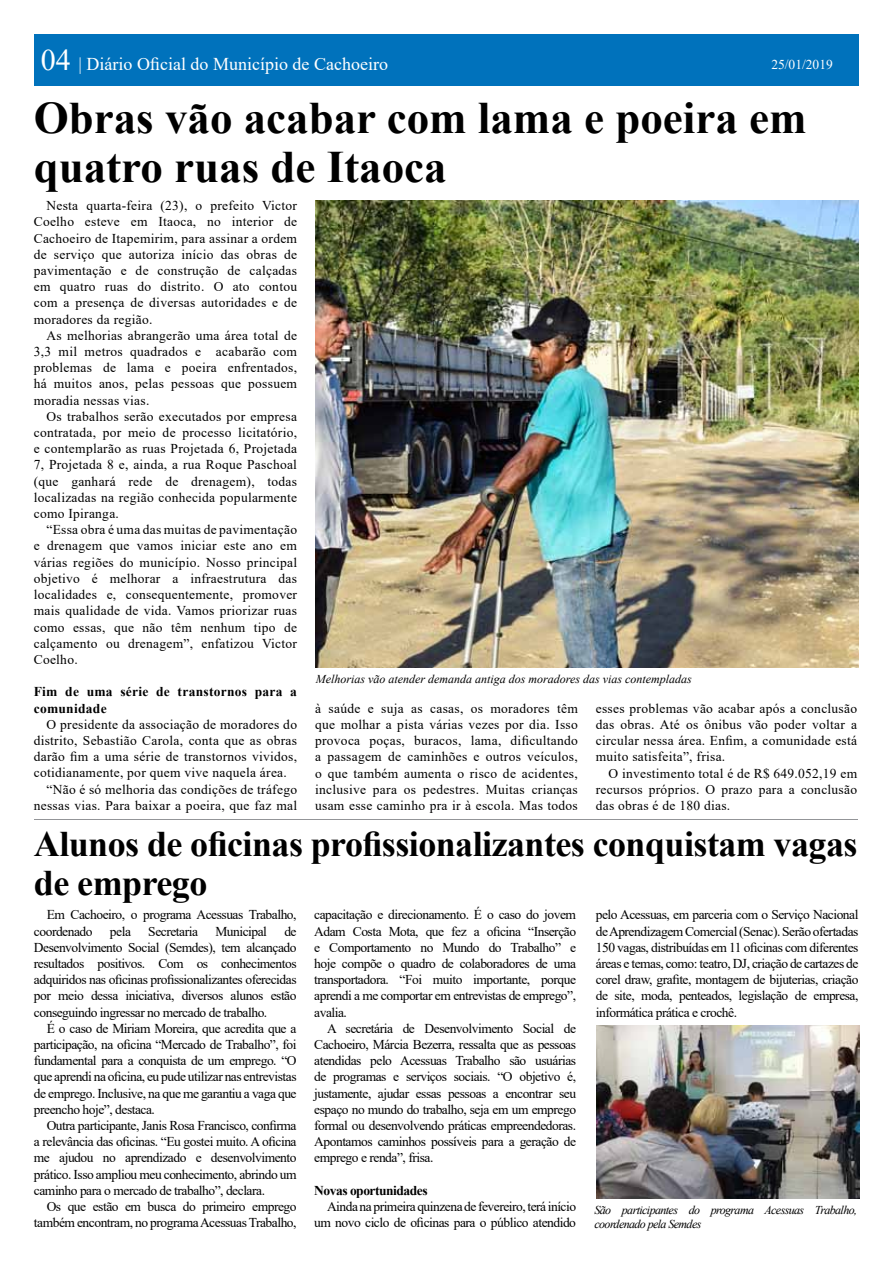
<style>
.page{position:relative;width:893px;height:1263px;background:#fff}
.page>*{position:absolute;margin:0;border:0;box-sizing:border-box;transform-origin:0 0}
.t1{font:700 45px/49.5px "Times New Roman";color:#000}
.t2{font:700 36px/39px "Times New Roman";letter-spacing:-.015em;color:#000}
.t3{font:18px "Times New Roman";color:#fff}
.t4{font:13.5px/16.2px "Times New Roman";letter-spacing:.02em;color:#000;text-align:justify}
.t5{font:13.5px/16.2px "Times New Roman";letter-spacing:-.035em;color:#000;text-align:right}
.t6{font:700 13.5px/16.2px "Times New Roman";letter-spacing:.02em;color:#000}
.t7{font:700 13.5px "Times New Roman";letter-spacing:-.035em;color:#000}
.t8{font:13.5px "Times New Roman";color:#fff}
.t9{font:italic 12px "Times New Roman";color:#000}
.t10{font:italic 12px/14.4px "Times New Roman";letter-spacing:-.045em;color:#000}
.s1{font-size:30px}
</style>
<div class="page">
<img style="left:315px;top:201px;width:543px;height:467px">
<div style="left:34px;top:34px;width:824px;height:52px;background:#0072bc"></div>
<hr style="left:34px;top:819px;width:823px;height:1px;background:#939598">
<img style="left:596px;top:1025px;width:263px;height:173px">
<h3 class="t3" style="left:41px;top:51px;width:349px"><span class="s1">04</span> | Diário Oficial do Município de Cachoeiro</h3>
<p class="t8" style="left:771px;top:54px;width:63px">25/01/2019</p>
<h1 class="t1" style="left:34px;top:91px;width:774px">Obras vão acabar com lama e poeira em quatro ruas de Itaoca</h1>
<p class="t4" style="left:34px;top:197px;width:265px;text-indent:13px">Nesta quarta-feira (23), o prefeito Victor Coelho esteve em Itaoca, no interior de Cachoeiro de Itapemirim, para assinar a ordem de serviço que autoriza início das obras de pavimentação e de construção de calçadas em quatro ruas do distrito. O ato contou com a presença de diversas autoridades e de moradores da região.</p>
<p class="t4" style="left:34px;top:327px;width:265px;text-indent:13px">As melhorias abrangerão uma área total de 3,3 mil metros quadrados e acabarão com problemas de lama e poeira enfrentados, há muitos anos, pelas pessoas que possuem moradia nessas vias.</p>
<p class="t4" style="left:34px;top:408px;width:265px;text-indent:13px">Os trabalhos serão executados por empresa contratada, por meio de processo licitatório, e contemplarão as ruas Projetada 6, Projetada 7, Projetada 8 e, ainda, a rua Roque Paschoal (que ganhará rede de drenagem), todas localizadas na região conhecida popularmente como Ipiranga.</p>
<p class="t4" style="left:34px;top:521px;width:265px;text-indent:13px">“Essa obra é uma das muitas de pavimentação e drenagem que vamos iniciar este ano em várias regiões do município. Nosso principal objetivo é melhorar a infraestrutura das localidades e, consequentemente, promover mais qualidade de vida. Vamos priorizar ruas como essas, que não têm nenhum tipo de calçamento ou drenagem”, enfatizou Victor Coelho.</p>
<p class="t6" style="left:34px;top:683px;width:265px">Fim de uma série de transtornos para a comunidade</p>
<p class="t4" style="left:46px;top:716px;width:252px">O presidente da associação de moradores do</p>
<p class="t4" style="left:34px;top:732px;width:265px">distrito, Sebastião Carola, conta que as obras</p>
<p class="t4" style="left:34px;top:748px;width:265px">darão fim a uma série de transtornos vividos,</p>
<p class="t4" style="left:34px;top:764px;width:255px">cotidianamente, por quem vive naquela área.</p>
<p class="t4" style="left:46px;top:780px;width:252px">“Não é só melhoria das condições de tráfego</p>
<p class="t4" style="left:34px;top:797px;width:265px">nessas vias. Para baixar a poeira, que faz mal</p>
<h2 class="t2" style="left:34px;top:824px;width:825px">Alunos de oficinas profissionalizantes conquistam vagas de emprego</h2>
<p class="t5" style="left:34px;top:906px;width:264px;text-align:left;text-indent:13px">Em Cachoeiro, o programa Acessuas Trabalho, coordenado</p>
<p class="t9" style="left:316px;top:671px;width:377px">Melhorias vão atender demanda antiga dos moradores das vias contempladas</p>
<p class="t4" style="left:315px;top:700px;width:264px">à saúde e suja as casas, os moradores têm que molhar a pista várias vezes por dia. Isso provoca poças, buracos, lama, dificultando a passagem de caminhões e outros veículos, o que também aumenta o risco de acidentes, inclusive para os pedestres. Muitas crianças usam esse caminho pra ir à escola. Mas todos</p>
<p class="t4" style="left:596px;top:700px;width:263px">esses problemas vão acabar após a conclusão das obras. Até os ônibus vão poder voltar a circular nessa área. Enfim, a comunidade está muito satisfeita”, frisa.</p>
<p class="t4" style="left:596px;top:765px;width:263px;text-indent:13px">O investimento total é de R$ 649.052,19 em recursos próprios. O prazo para a conclusão das obras é de 180 dias.</p>
<p class="t4" style="left:314px;top:906px;width:263px">capacitação e direcionamento. É o caso do jovem Adam Costa Mota, que fez a oficina “Inserção e Comportamento no Mundo do Trabalho” e hoje compõe o quadro de colaboradores de uma transportadora. “Foi muito importante, porque aprendi a me comportar em entrevistas de emprego”, avalia.</p>
<p class="t4" style="left:314px;top:1020px;width:263px;text-indent:13px">A secretária de Desenvolvimento Social de Cachoeiro, Márcia Bezerra, ressalta que as pessoas atendidas pelo Acessuas Trabalho são usuárias de programas e serviços sociais. “O objetivo é, justamente, ajudar essas pessoas a encontrar seu espaço no mundo do trabalho, seja em um emprego formal ou desenvolvendo práticas empreendedoras.<br>Apontamos caminhos possíveis para a geração de emprego e renda”, frisa.</p>
<p class="t7" style="left:314px;top:1180px;width:115px">Novas oportunidades</p>
<p class="t5" style="left:314px;top:1198px;width:263px">Ainda na primeira quinzena de fevereiro, terá início um novo ciclo de oficinas para o público atendido</p>
<p class="t4" style="left:596px;top:906px;width:264px">pelo Acessuas, em parceria com o Serviço Nacional de Aprendizagem Comercial (Senac). Serão ofertadas 150 vagas, distribuídas em 11 oficinas com diferentes áreas e temas, como: teatro, DJ, criação de cartazes de corel draw, grafite, montagem de bijuterias, criação de site, moda, penteados, legislação de empresa, informática prática e crochê.</p>
<p class="t4" style="left:34px;top:922px;width:264px;text-indent:250px">de Desenvolvimento Social (Semdes), tem alcançado resultados positivos. Com os conhecimentos adquiridos nas oficinas profissionalizantes oferecidas por meio dessa iniciativa, diversos alunos estão conseguindo ingressar no mercado de trabalho.</p>
<p class="t4" style="left:34px;top:1020px;width:264px;text-indent:13px">É o caso de Miriam Moreira, que acredita que a participação, na oficina “Mercado de Trabalho”, foi fundamental para a conquista de um emprego. “O que aprendi na oficina, eu pude utilizar nas entrevistas de emprego. Inclusive, na que me garantiu a vaga que preencho hoje”, destaca.</p>
<p class="t4" style="left:34px;top:1117px;width:264px;text-indent:13px">Outra participante, Janis Rosa Francisco, confirma a relevância das oficinas. “Eu gostei muito. A oficina me ajudou no aprendizado e desenvolvimento prático. Isso ampliou meu conhecimento, abrindo um caminho para o mercado de trabalho”, declara.</p>
<p class="t5" style="left:34px;top:1198px;width:264px">Os que estão em busca do primeiro emprego também encontram, no programa Acessuas Trabalho,</p>
<p class="t10" style="left:594px;top:1202px;width:264px">São participantes do programa Acessuas Trabalho, coordenado pela Semdes</p>
<p class="t4" style="left:110px;top:922px;width:23px">pela</p>
<p class="t5" style="left:148px;top:922px;width:51px">Secretaria</p>
<p class="t5" style="left:215px;top:922px;width:53px">Municipal</p>
</div>
